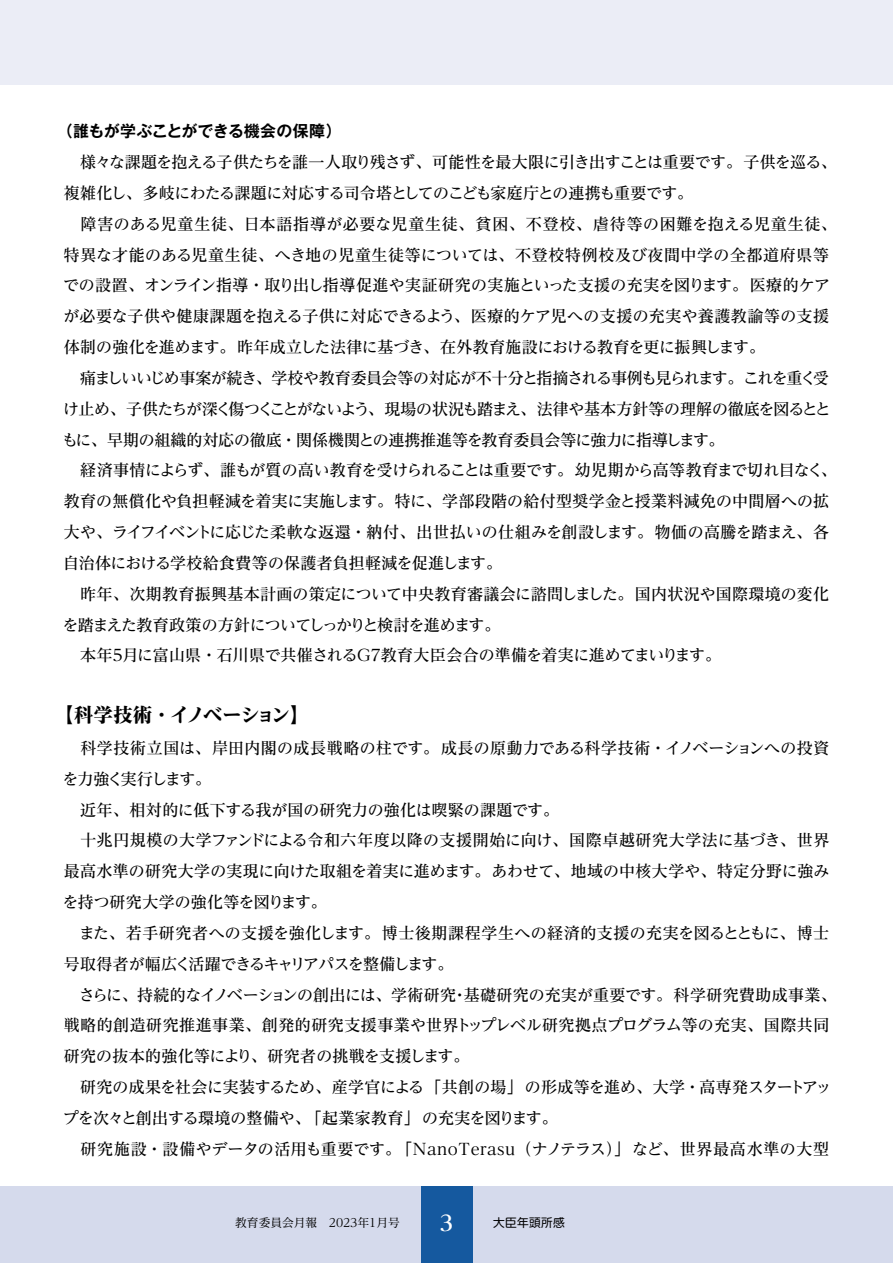
<style>
.page{position:relative;width:893px;height:1263px;background:#fff}
.page>*{position:absolute;margin:0;border:0;box-sizing:border-box;transform-origin:0 0}
.t1{font:700 21.3px "Reim Pro";color:#fff}
.t2{font:800 19.2px "Reim Pro";letter-spacing:-.055em;color:#000}
.t3{font:500 15.9px/30.8px "Reim Pro";color:#000}
.t4{font:700 15.9px "Gothic MB101 Pro De";letter-spacing:-.005em;color:#000}
.t5{font:11.7px "Reim Pro";color:#000}
.t6{font:11.7px "UD Shin M Go Pro";letter-spacing:.025em;color:#000}
</style>
<div class="page">
<div style="left:0;top:1186px;width:893px;height:77px;background:#d5daec"></div>
<div style="left:0;top:0;width:893px;height:85px;background:#ebedf6"></div>
<div style="left:421px;top:1186px;width:51px;height:77px;background:#15599f"></div>
<p class="t4" style="left:57px;top:118px;width:286px">（誰もが学ぶことができる機会の保障）</p>
<p class="t3" style="left:62px;top:147px;width:776px">　様々な課題を抱える子供たちを誰一人取り残さず、可能性を最大限に引き出すことは重要です。子供を巡る、複雑化し、多岐にわたる課題に対応する司令塔としてのこども家庭庁との連携も重要です。<br>　障害のある児童生徒、日本語指導が必要な児童生徒、貧困、不登校、虐待等の困難を抱える児童生徒、特異な才能のある児童生徒、へき地の児童生徒等については、不登校特例校及び夜間中学の全都道府県等での設置、オンライン指導・取り出し指導促進や実証研究の実施といった支援の充実を図ります。医療的ケアが必要な子供や健康課題を抱える子供に対応できるよう、医療的ケア児への支援の充実や養護教諭等の支援体制の強化を進めます。昨年成立した法律に基づき、在外教育施設における教育を更に振興します。<br>　痛ましいいじめ事案が続き、学校や教育委員会等の対応が不十分と指摘される事例も見られます。これを重く受け止め、子供たちが深く傷つくことがないよう、現場の状況も踏まえ、法律や基本方針等の理解の徹底を図るとともに、早期の組織的対応の徹底・関係機関との連携推進等を教育委員会等に強力に指導します。<br>　経済事情によらず、誰もが質の高い教育を受けられることは重要です。幼児期から高等教育まで切れ目なく、教育の無償化や負担軽減を着実に実施します。特に、学部段階の給付型奨学金と授業料減免の中間層への拡大や、ライフイベントに応じた柔軟な返還・納付、出世払いの仕組みを創設します。物価の高騰を踏まえ、各自治体における学校給食費等の保護者負担軽減を促進します。<br>　昨年、次期教育振興基本計画の策定について中央教育審議会に諮問しました。国内状況や国際環境の変化を踏まえた教育政策の方針についてしっかりと検討を進めます。<br>　本年５月に富山県・石川県で共催されるＧ７教育大臣会合の準備を着実に進めてまいります。</p>
<p class="t2" style="left:54px;top:699px;width:257px">【科学技術・イノベーション】</p>
<p class="t3" style="left:62px;top:732px;width:776px">　科学技術立国は、岸田内閣の成長戦略の柱です。成長の原動力である科学技術・イノベーションへの投資を力強く実行します。<br>　近年、相対的に低下する我が国の研究力の強化は喫緊の課題です。<br>　十兆円規模の大学ファンドによる令和六年度以降の支援開始に向け、国際卓越研究大学法に基づき、世界最高水準の研究大学の実現に向けた取組を着実に進めます。あわせて、地域の中核大学や、特定分野に強みを持つ研究大学の強化等を図ります。<br>　また、若手研究者への支援を強化します。博士後期課程学生への経済的支援の充実を図るとともに、博士号取得者が幅広く活躍できるキャリアパスを整備します。<br>　さらに、持続的なイノベーションの創出には、学術研究・基礎研究の充実が重要です。科学研究費助成事業、戦略的創造研究推進事業、創発的研究支援事業や世界トップレベル研究拠点プログラム等の充実、国際共同研究の抜本的強化等により、研究者の挑戦を支援します。<br>　研究の成果を社会に実装するため、産学官による「共創の場」の形成等を進め、大学・高専発スタートアップを次々と創出する環境の整備や、「起業家教育」の充実を図ります。<br>　研究施設・設備やデータの活用も重要です。「NanoTerasu（ナノテラス）」など、世界最高水準の大型</p>
<p class="t5" style="left:235px;top:1213px;width:178px">教育委員会月報　2023年1月号　</p>
<h1 class="t1" style="left:440px;top:1205px;width:15px">3</h1>
<p class="t6" style="left:493px;top:1213px;width:73px">大臣年頭所感</p>
</div>
